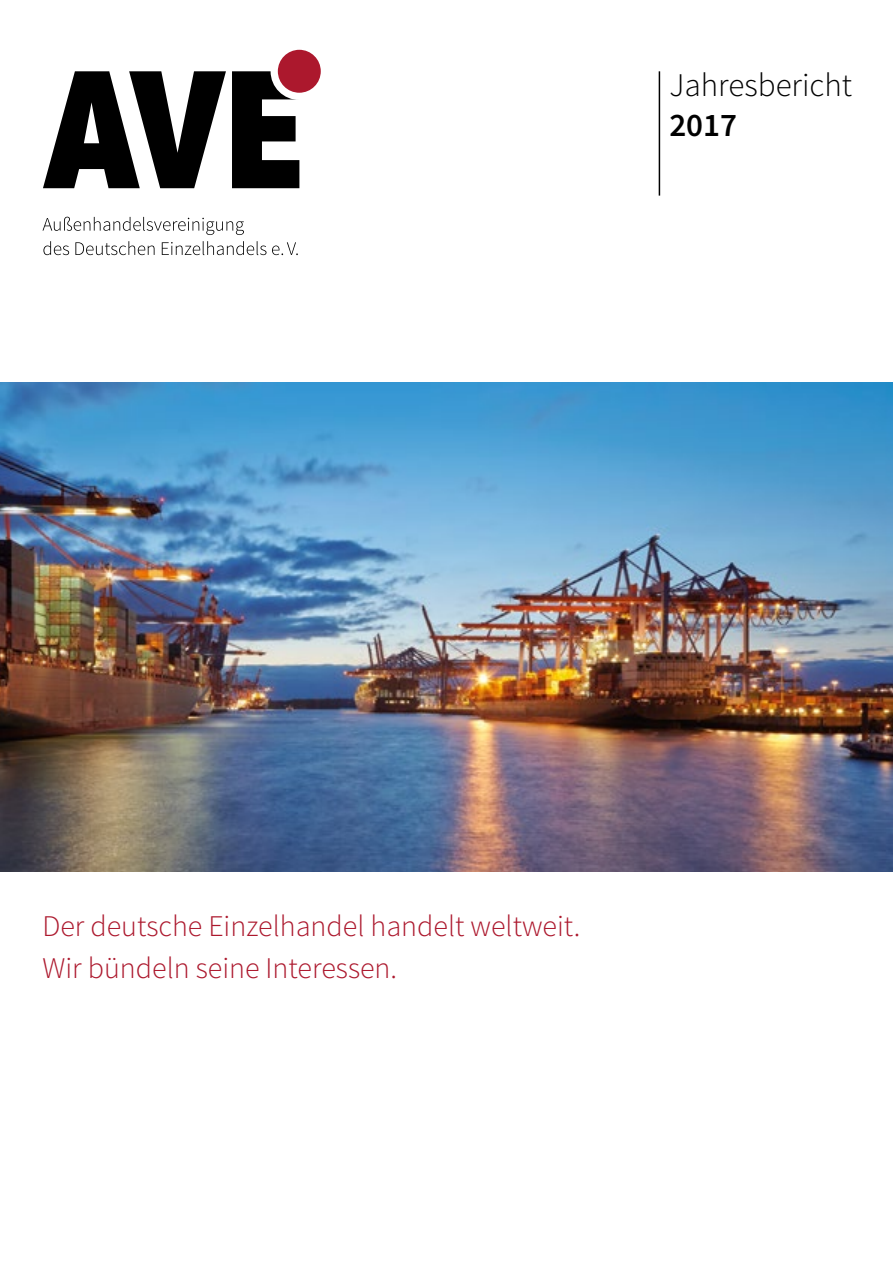
<style>
.page{position:relative;width:893px;height:1263px;background:#fff}
.page>*{position:absolute;margin:0;border:0;box-sizing:border-box;transform-origin:0 0}
.t1{font:300 33px "Source Sans Pro";color:#000}
.t2{font:600 33px "Source Sans Pro";color:#000}
.t3{font:300 30px/42px "Source Sans Pro";color:#ac182d}
</style>
<div class="page">
<svg style="left:43px;top:241px;width:255px;height:14px"></svg>
<svg style="left:43px;top:217px;width:201px;height:18px"></svg>
<svg style="left:43px;top:71px;width:256px;height:117px"></svg>
<div style="left:274px;top:46px;width:50px;height:50px;background:#ac182d;border-radius:50%"></div>
<div style="left:271px;top:43px;width:57px;height:57px;border:7px solid #fff;border-radius:50%"></div>
<hr style="left:659px;top:71px;width:1px;height:125px;background:#000">
<img style="left:0;top:383px;width:893px;height:489px">
<p class="t1" style="left:669px;top:65px;width:184px">Jahresbericht</p>
<p class="t2" style="left:669px;top:104px;width:69px">2017</p>
<p class="t3" style="left:42px;top:905px;width:539px">Der deutsche Einzelhandel handelt weltweit.<br>Wir bündeln seine Interessen.</p>
</div>
